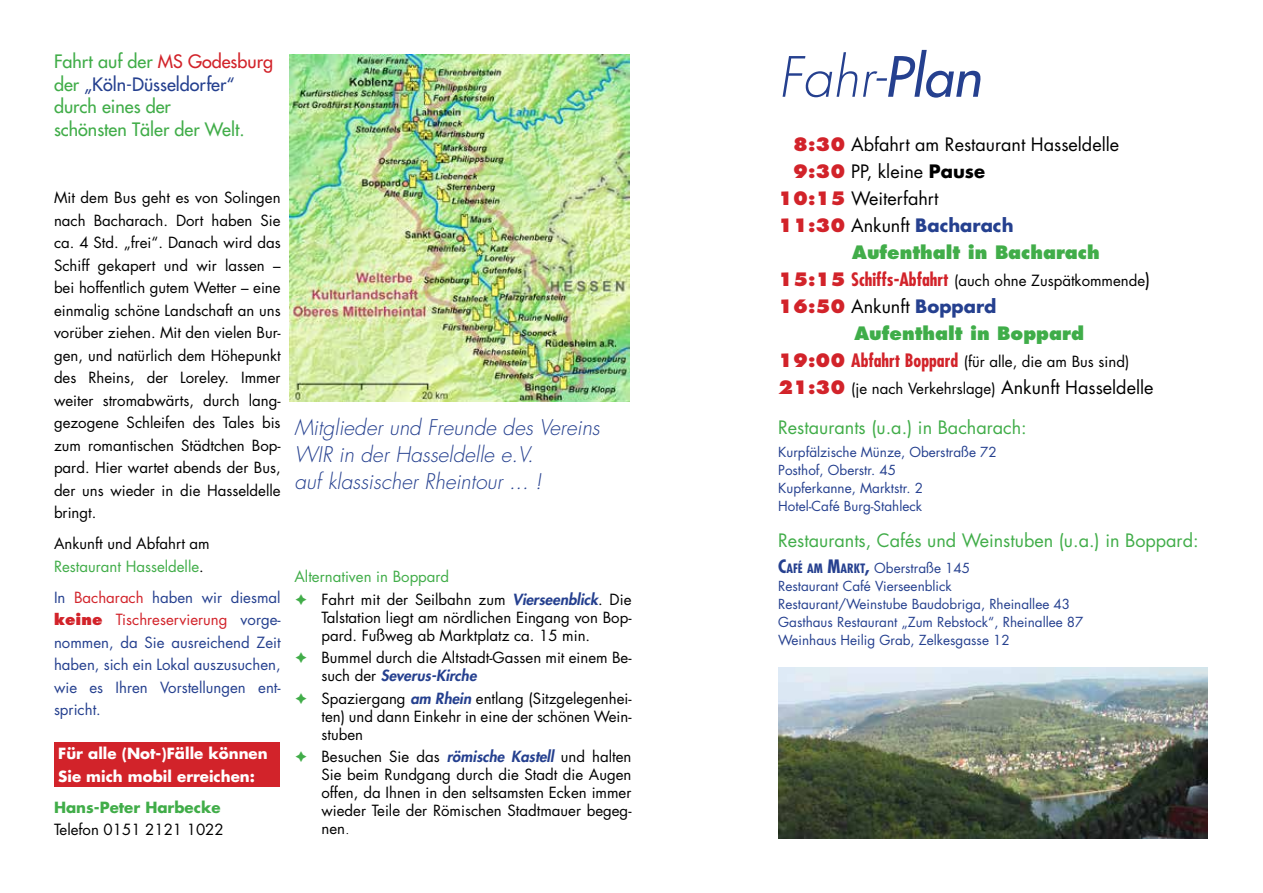
<style>
.page{position:relative;width:1263px;height:893px;background:#fff}
.page>*{position:absolute;margin:0;border:0;box-sizing:border-box;transform-origin:0 0}
.t1{font:italic 300 54px "Futura";color:#25408f}
.t2{font:italic 300 21px/27px "Futura";color:#25408f}
.t3{font:18px/22.5px "Futura";color:#41ad49}
.t4{font:18px "Futura";color:#41ad49}
.t5{font:18px "Futura";color:#000}
.t6{font:800 18px/27px "Futura";color:#3fad49}
.t7{font:700 18px "Futura";color:#25408f}
.t8{font:800 18px "Futura";color:#41ad49}
.t9{font:15px/22.5px "Futura";color:#000;text-align:justify}
.t10{font:15px/22.5px "Futura";color:#25408f;text-align:justify}
.t11{font:15px/22.5px "Futura";color:#41ad49}
.t12{font:700 15px/22.5px "Futura";color:#fff}
.t13{font:700 15px "Futura";color:#41ad49}
.t14{font:13.5px/18px "Futura";color:#25408f}
.s1{color:#d2232a}
.s2{color:#25408f}
.s3{color:#000}
.s4{font-weight:800;color:#d2232a}
.s5{color:#41ad49}
.s6{font-weight:800;font-style:italic;color:#25408f}
.s7{font-weight:300}
.s8{font-weight:400}
.s9{font-weight:700}
.s10{font-weight:400;color:#000}
.s11{font-weight:800;font-size:18px;color:#d2232a}
.s12{font-weight:700;font-stretch:condensed;font-size:18px;color:#d2232a}
.s13{font-size:18px}
.s14{font-weight:700;color:#25408f}
.s15{font-weight:700;font-stretch:condensed;font-size:18px}
.s16{font-weight:700;font-stretch:condensed;font-size:12.6px}
</style>
<div class="page">
<div style="left:55px;top:742px;width:225px;height:45px;background:#d2232a"></div>
<img style="left:289px;top:54px;width:340px;height:347px">
<img style="left:778px;top:668px;width:430px;height:171px">
<p class="t3" style="left:54px;top:50px;width:221px">Fahrt auf der <span class="s1">MS Godesburg </span>der <span class="s2">„Köln-Düsseldorfer“ </span>durch eines der<br>schönsten Täler der Welt.</p>
<p class="t9" style="left:54px;top:186px;width:228px">Mit dem Bus geht es von Solingen nach Bacharach. Dort haben Sie ca. 4 Std. „frei“. Danach wird das Schiff gekapert und wir lassen – bei hoffentlich gutem Wetter – eine einmalig schöne Landschaft an uns vorüber ziehen. Mit den vielen Bur&shy;gen, und natürlich dem Höhepunkt des Rheins, der Loreley. Immer weiter stromabwärts, durch lang&shy;gezogene Schleifen des Tales bis zum romantischen Städtchen Bop&shy;pard. Hier wartet abends der Bus, der uns wieder in die Hasseldelle bringt.</p>
<p class="t11" style="left:54px;top:532px;width:157px"><span class="s3">Ankunft und Abfahrt am<br></span>Restaurant Hasseldelle<span class="s3">.</span></p>
<p class="t10" style="left:54px;top:586px;width:228px">In <span class="s1">Bacharach</span> haben wir diesmal <span class="s4">keine</span> <span class="s1">Tischreservierung</span> vorge&shy;nommen, da Sie ausreichend Zeit haben, sich ein Lokal auszusuchen, wie es Ihren Vorstellungen ent&shy;spricht.</p>
<p class="t12" style="left:58px;top:742px;width:211px">Für alle (Not-)Fälle können<br>Sie mich mobil erreichen:</p>
<p class="t13" style="left:54px;top:796px;width:168px">Hans-Peter Harbecke</p>
<p class="t9" style="left:54px;top:818px;width:171px">Telefon 0151 2121 1022</p>
<h2 class="t2" style="left:294px;top:414px;width:307px">Mitglieder und Freunde des Vereins<br>WIR in der Hasseldelle e.V.<br>auf klassischer Rheintour ... !</h2>
<p class="t11" style="left:294px;top:565px;width:156px">Alternativen in Boppard</p>
<p class="t9" style="left:321px;top:590px;width:312px;line-height:18px;text-indent:-27px"><span class="s5">➔</span> Fahrt mit der Seilbahn zum <span class="s6">Vierseenblick</span>. Die Talstation liegt am nördlichen Eingang von Bop&shy;pard. Fußweg ab Marktplatz ca. 15 min.</p>
<p class="t9" style="left:321px;top:648px;width:312px;line-height:18px;text-indent:-27px"><span class="s5">➔</span> Bummel durch die Altstadt-Gassen mit einem Be&shy;such der <span class="s6">Severus-Kirche</span></p>
<p class="t9" style="left:321px;top:689px;width:312px;line-height:18px;text-indent:-27px"><span class="s5">➔</span> Spaziergang <span class="s6">am Rhein</span> entlang (Sitzgelegenhei&shy;ten) und dann Einkehr in eine der schönen Wein&shy;stuben</p>
<p class="t9" style="left:321px;top:747px;width:312px;line-height:18px;text-indent:-27px"><span class="s5">➔</span> Besuchen Sie das <span class="s6">römische Kastell</span> und halten Sie beim Rundgang durch die Stadt die Augen offen, da Ihnen in den seltsamsten Ecken immer wieder Teile der Römischen Stadtmauer begeg&shy;nen<span class="s7">.</span></p>
<h1 class="t1" style="left:778px;top:42px;width:204px">Fahr-<span class="s8">Plan</span></h1>
<p class="t5" style="left:793px;top:132px;width:328px"><span class="s4">8:30</span> Abfahrt am Restaurant Hasseldelle</p>
<p class="t5" style="left:793px;top:159px;width:193px"><span class="s4">9:30</span> PP, kleine <span class="s9">Pause</span></p>
<p class="t5" style="left:778px;top:186px;width:162px"><span class="s4">10:15</span> Weiterfahrt</p>
<p class="t7" style="left:778px;top:213px;width:237px"><span class="s4">11:30</span> <span class="s10">Ankunft</span> Bacharach</p>
<p class="t8" style="left:852px;top:241px;width:249px">Aufenthalt in Bacharach</p>
<p class="t9" style="left:778px;top:269px;width:374px"><span class="s11">15:15</span> <span class="s12">Schiffs-Abfahrt</span> (auch ohne Zuspätkommende<span class="s13">)</span></p>
<p class="t6" style="left:854px;top:293px;width:231px;text-indent:-76px"><span class="s1">16:50</span> <span class="s10">Ankunft</span> <span class="s14">Boppard<br></span>Aufenthalt in Boppard</p>
<p class="t9" style="left:778px;top:348px;width:377px;line-height:27px"><span class="s11">19:00</span> <span class="s12">Abfahrt Boppard</span> (für alle, die am Bus sind)<br><span class="s11">21:30</span> (je nach Verkehrslage) <span class="s13">Ankunft Hasseldelle</span></p>
<p class="t4" style="left:778px;top:415px;width:250px">Restaurants (u.a.) in Bacharach:</p>
<p class="t14" style="left:778px;top:442px;width:220px">Kurpfälzische Münze, Oberstraße 72<br>Posthof, Oberstr. 45<br>Kupferkanne, Marktstr. 2<br>Hotel-Café Burg-Stahleck</p>
<p class="t4" style="left:778px;top:528px;width:422px">Restaurants, Cafés und Weinstuben (u.a.) in Boppard:</p>
<p class="t14" style="left:778px;top:559px;width:307px"><span class="s15">C</span><span class="s16">AFÉ AM</span> <span class="s15">M</span><span class="s16">ARKT</span><span class="s15">,</span> Oberstraße 145<br>Restaurant Café Vierseenblick Restaurant/Weinstube Baudobriga, Rheinallee 43<br>Gasthaus Restaurant „Zum Rebstock“, Rheinallee 87<br>Weinhaus Heilig Grab, Zelkesgasse 12</p>
</div>
